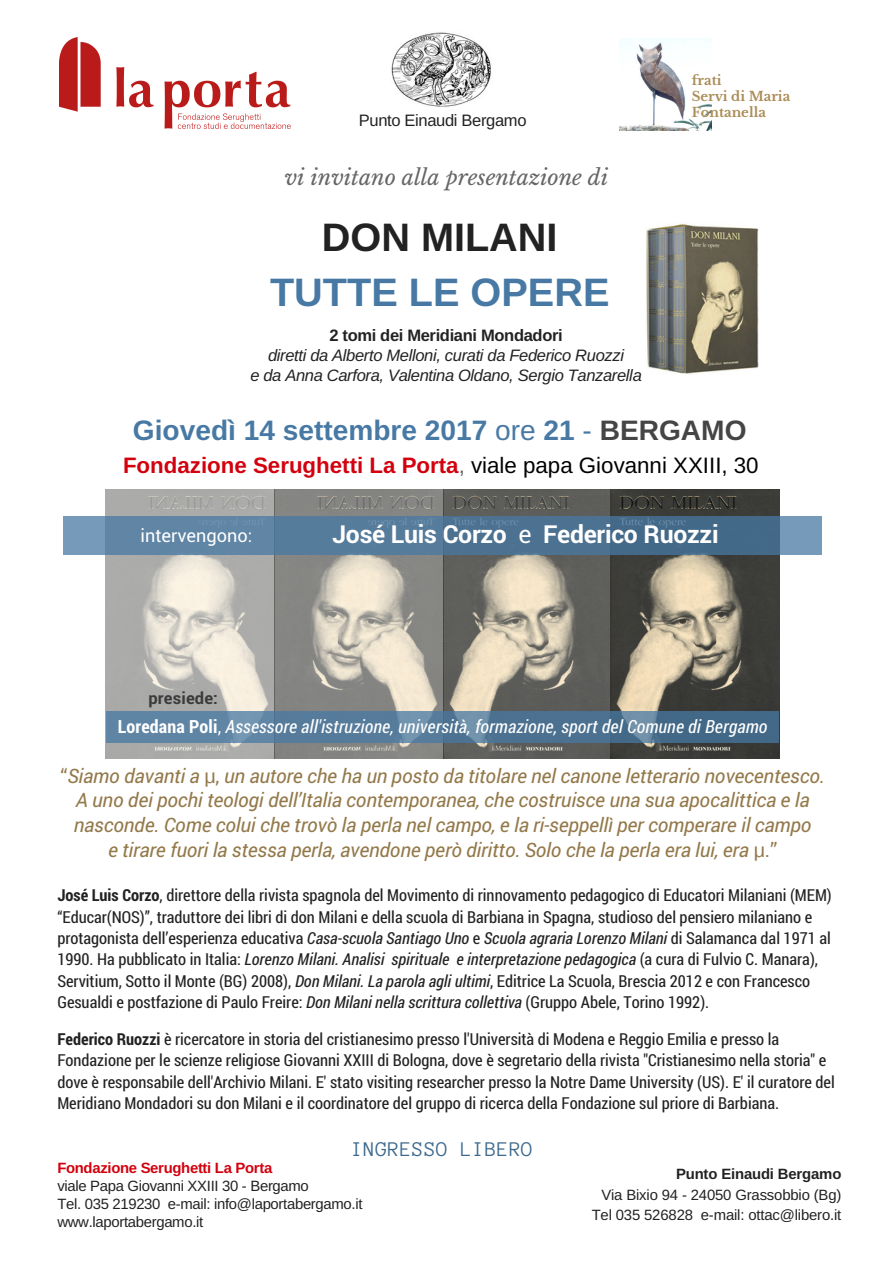
<style>
.page{position:relative;width:893px;height:1263px;background:#fff}
.page>*{position:absolute;margin:0;border:0;box-sizing:border-box;transform-origin:0 0}
.t1{font:700 39.6px "Arimo";color:#4779a4}
.t2{font:700 39.6px "Arimo";color:#222}
.t3{font:700 28.05px "Arimo";color:#4779a4}
.t4{font:700 24.75px "Roboto";letter-spacing:-.01em;color:#fff}
.t5{font:700 22.35px "Arimo";color:#d3000e}
.t6{font:italic 21.45px "Libre Baskerville";color:#666}
.t7{font:21.45px "Anonymous Pro";letter-spacing:.02em;color:#3d698e}
.t8{font:italic 19.8px/24.8px "Roboto";letter-spacing:-.01em;color:#93794a;text-align:center}
.t9{font:italic 18.15px "Roboto Condensed";letter-spacing:.01em;color:#fff}
.t10{font:18.15px "Roboto";color:#fff}
.t11{font:16.5px/21.3px "Roboto Condensed";color:#222}
.t12{font:italic 16.5px/20.2px "Arimo";letter-spacing:-.02em;color:#222;text-align:center}
.t13{font:700 16.5px "Arimo";letter-spacing:-.02em;color:#222}
.t14{font:16.5px "Arimo";letter-spacing:-.02em;color:#222}
.t15{font:700 16.5px "Roboto";letter-spacing:.01em;color:#3b3b3b}
.t16{font:14.85px/18px "Arimo";letter-spacing:-.02em;color:#222}
.t17{font:700 14.85px "Arimo";letter-spacing:-.02em;color:#d3000e}
.t18{font:700 14.85px "Arimo";letter-spacing:-.01em;color:#222}
.t19{font:700 13.2px/15.8px "Libre Baskerville";color:#aa8c55}
.s1{font-weight:400}
.s2{color:#454545}
.s3{font-weight:400;color:#666}
.s4{font-weight:400;color:#000}
.s5{font-weight:700;font-style:normal}
.s6{font-style:normal}
.s7{font-family:"Liberation Sans";font-style:normal}
.s8{font-weight:700}
.s9{font-style:italic}
</style>
<div class="page">
<img style="left:106px;top:489px;width:673px;height:270px">
<svg style="left:106px;top:712px;width:672px;height:31px;background:#557a99"></svg>
<svg style="left:63px;top:516px;width:759px;height:38px;background:#557b9a"></svg>
<img style="left:391px;top:32px;width:100px;height:75px">
<img style="left:60px;top:37px;width:230px;height:92px">
<img style="left:646px;top:223px;width:112px;height:151px">
<img style="left:619px;top:38px;width:93px;height:92px">
<p class="t14" style="left:359px;top:111px;width:169px">Punto Einaudi Bergamo</p>
<h3 class="t6" style="left:285px;top:165px;width:325px">vi invitano alla presentazione di</h3>
<h1 class="t2" style="left:322px;top:215px;width:237px">DON MILANI</h1>
<h1 class="t1" style="left:270px;top:270px;width:341px">TUTTE LE OPERE</h1>
<p class="t13" style="left:329px;top:326px;width:235px">2 tomi dei Meridiani Mondadori</p>
<p class="t12" style="left:250px;top:345px;width:393px">diretti da Alberto Melloni, curati da Federico Ruozzi<br>e da Anna Carfora, Valentina Oldano, Sergio Tanzarella</p>
<p class="t19" style="left:691px;top:73px;width:100px">frati<br>Servi di Maria<br>Fontanella</p>
<h2 class="t3" style="left:133px;top:414px;width:615px">Giovedì 14 settembre 2017 <span class="s1">ore</span> 21 <span class="s1">-</span> <span class="s2">BERGAMO</span></h2>
<h3 class="t5" style="left:123px;top:453px;width:637px">Fondazione Serughetti La Porta<span class="s3">,</span> <span class="s4">viale papa Giovanni XXIII, 30</span></h3>
<p class="t10" style="left:140px;top:523px;width:113px">intervengono:</p>
<p class="t15" style="left:148px;top:686px;width:71px">presiede:</p>
<h3 class="t4" style="left:332px;top:517px;width:388px">José Luis Corzo <span class="s1">e</span> Federico Ruozzi</h3>
<p class="t9" style="left:118px;top:714px;width:651px"><span class="s5">Loredana Poli</span><span class="s6">,</span> Assessore all'istruzione, università, formazione, sport del Comune di Bergamo</p>
<p class="t8" style="left:60px;top:762px;width:765px"><span class="s6">“</span>Siamo davanti a <span class="s7">μ</span><span class="s6">,</span> un autore che ha un posto da titolare nel canone letterario novecentesco.<br>A uno dei pochi teologi dell’Italia contemporanea, che costruisce una sua apocalittica e la nasconde. Come colui che trovò la perla nel campo, e la ri-seppellì per comperare il campo<br>e tirare fuori la stessa perla, avendone però diritto. Solo che la perla era lui, era <span class="s7">μ</span><span class="s6">.”</span></p>
<p class="t11" style="left:57px;top:884px;width:776px"><span class="s8">José Luis Corzo</span>, direttore della rivista spagnola del Movimento di rinnovamento pedagogico di Educatori Milaniani (MEM) “Educar(NOS)”, traduttore dei libri di don Milani e della scuola di Barbiana in Spagna, studioso del pensiero milaniano e protagonista dell’esperienza educativa <span class="s9">Casa-scuola Santiago Uno</span> e <span class="s9">Scuola agraria Lorenzo Milani</span> di Salamanca dal 1971 al 1990. Ha pubblicato in Italia: <span class="s9">Lorenzo Milani. Analisi spirituale e interpretazione pedagogica</span> (a cura di Fulvio C. Manara), Servitium, Sotto il Monte (BG) 2008), <span class="s9">Don Milani. La parola agli ultimi</span>, Editrice La Scuola, Brescia 2012 e con Francesco Gesualdi e postfazione di Paulo Freire: <span class="s9">Don Milani nella scrittura collettiva</span> (Gruppo Abele, Torino 1992).</p>
<p class="t11" style="left:57px;top:1028px;width:779px"><span class="s8">Federico Ruozzi</span> è ricercatore in storia del cristianesimo presso l'Università di Modena e Reggio Emilia e presso la Fondazione per le scienze religiose Giovanni XXIII di Bologna, dove è segretario della rivista "Cristianesimo nella storia" e dove è responsabile dell'Archivio Milani. E' stato visiting researcher presso la Notre Dame University (US). E' il curatore del Meridiano Mondadori su don Milani e il coordinatore del gruppo di ricerca della Fondazione sul priore di Barbiana.</p>
<h3 class="t7" style="left:351px;top:1139px;width:183px">INGRESSO LIBERO</h3>
<p class="t17" style="left:57px;top:1159px;width:216px">Fondazione Serughetti La Porta</p>
<p class="t16" style="left:57px;top:1176px;width:306px">viale Papa Giovanni XXIII 30 - Bergamo<br>Tel. 035 219230 e-mail: info@laportabergamo.it www.laportabergamo.it</p>
<p class="t18" style="left:676px;top:1166px;width:167px">Punto Einaudi Bergamo</p>
<p class="t16" style="left:591px;top:1184px;width:251px;line-height:20.2px;text-align:right">Via Bixio 94 - 24050 Grassobbio (Bg)<br>Tel 035 526828 e-mail: ottac@libero.it</p>
</div>
